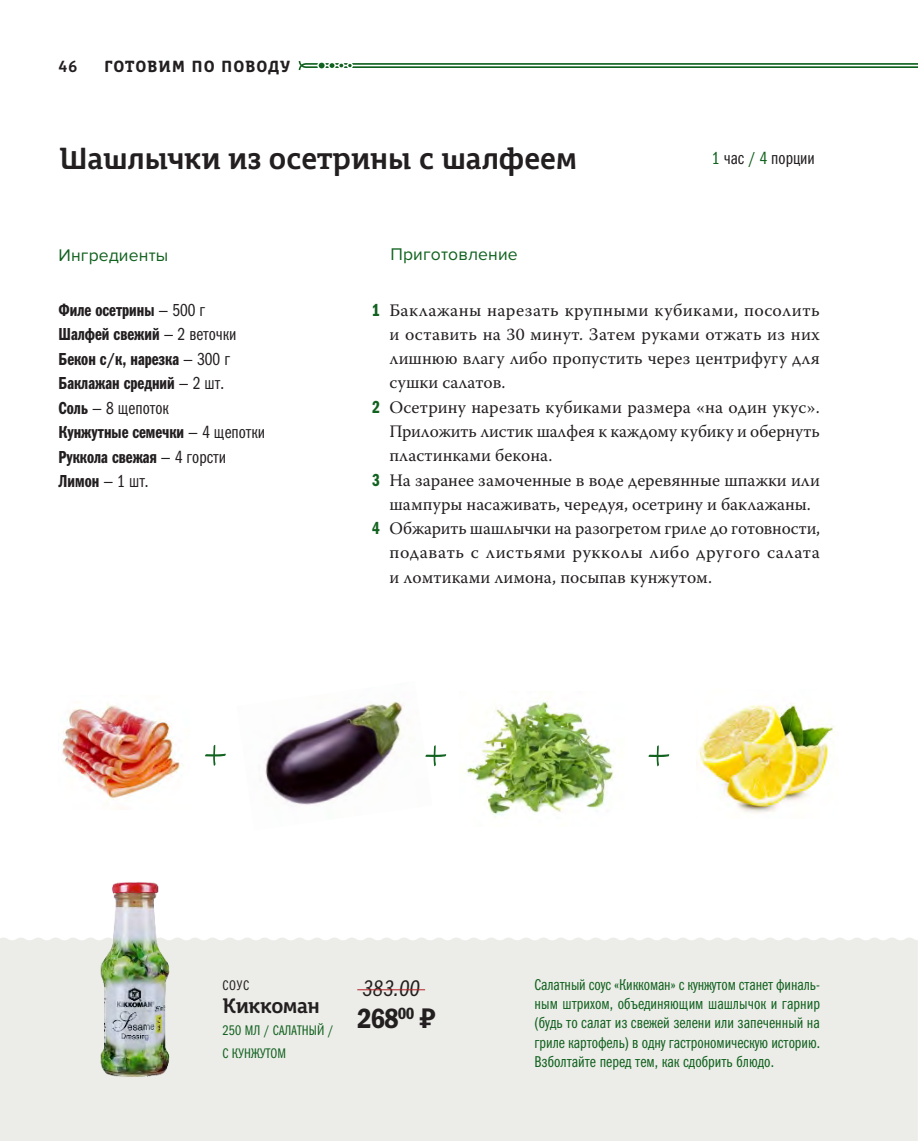
<style>
.page{position:relative;width:918px;height:1141px;background:#fff}
.page>*{position:absolute;margin:0;border:0;box-sizing:border-box;transform-origin:0 0}
.Вынос_2{font:64.58px "Novito";color:#11621f}
.Название_рецепта{font:700 33.07px "Mir";color:#231f20}
.t1{font:28px "Franklin Gothic Demi Cond C";color:#231f20}
.t2{font:700 22.75px "Mir";letter-spacing:-.02em;color:#231f20}
.t3{font:italic 22.75px "Franklin Gothic Book Cmp C";color:#231f20}
.t4{font:700 21px "Mir";letter-spacing:.04em;color:#231f20}
.t5{font:17.5px/24.3px "Warnock Pro";color:#231f20;text-align:justify}
.Выносы{font:17.5px "Franklin Gothic Demi Cmp C";color:#231f20}
.Выносы-2{font:17.5px "Franklin Gothic Book Cmp ITC";color:#231f20}
.t6{font:17.5px "Proxima Nova";letter-spacing:.01em;color:#11621f}
.t7{font:700 17.5px "Mir";color:#231f20}
.Выносы-3{font:15.75px/19.2px "Franklin Gothic Book Cmp ITC";color:#11621f;text-align:justify}
.t8{font:14px/22.8px "Franklin Gothic Book Cmp ITC";letter-spacing:.01em;color:#11621f}
.t9{font:14px "Franklin Gothic Book Cmp ITC";color:#231f20}
.s1{color:#11621f}
.s2{font-family:"Franklin Gothic Book Cmp ITC"}
.s3{font-family:"Franklin Gothic Demi Cmp C"}
.s4{font-family:"Franklin Gothic Demi Cmp C";color:#11621f}
.s5{font-family:"PT Rouble Sans"}
</style>
<div class="page">
<div style="left:0;top:938px;width:918px;height:203px;background:#ecece8"></div>
<img style="left:265px;top:701px;width:138px;height:104px">
<img style="left:62px;top:704px;width:122px;height:96px">
<img style="left:696px;top:703px;width:138px;height:110px">
<svg style="left:299px;top:61px;width:619px;height:9px"></svg>
<img style="left:466px;top:701px;width:148px;height:116px">
<img style="left:98px;top:882px;width:78px;height:210px">
<hr style="left:357px;top:989px;width:68px;height:1px;background:#b62024">
<p class="t7" style="left:59px;top:56px;width:20px">46</p>
<p class="t4" style="left:104px;top:53px;width:188px">готовим по поводу</p>
<p class="Название_рецепта" style="left:59px;top:140px;width:520px">Шашлычки из осетрины с шалфеем</p>
<p class="t6" style="left:59px;top:245px;width:111px">Ингредиенты</p>
<p class="t6" style="left:390px;top:244px;width:129px">Приготовление</p>
<p class="Выносы-2" style="left:712px;top:149px;width:104px"><span class="s1">1</span> час <span class="s1">/ 4</span> порции</p>
<p class="Выносы" style="left:59px;top:300px;width:148px">Филе осетрины <span class="s2">— 500 г</span></p>
<p class="Выносы" style="left:59px;top:324px;width:179px">Шалфей свежий <span class="s2">— 2 веточки</span></p>
<p class="Выносы" style="left:59px;top:349px;width:173px">Бекон с/к, нарезка <span class="s2">— 300 г</span></p>
<p class="Выносы" style="left:59px;top:373px;width:167px">Баклажан средний <span class="s2">— 2 шт.</span></p>
<p class="Выносы-2" style="left:59px;top:398px;width:112px"><span class="s3">Соль</span> — 8 щепоток</p>
<p class="Выносы" style="left:59px;top:422px;width:208px">Кунжутные семечки <span class="s2">— 4 щепотки</span></p>
<p class="Выносы" style="left:59px;top:447px;width:169px">Руккола свежая <span class="s2">— 4 горсти</span></p>
<p class="Выносы" style="left:59px;top:471px;width:92px">Лимон <span class="s2">— 1 шт.</span></p>
<p class="t5" style="left:389px;top:297px;width:432px;text-indent:-17px"><span class="s4">1</span> Баклажаны нарезать крупными кубиками, посолить и оставить на 30 минут. Затем руками отжать из них лишнюю влагу либо пропустить через центрифугу для сушки салатов.</p>
<p class="t5" style="left:389px;top:394px;width:432px;text-indent:-17px"><span class="s4">2</span> Осетрину нарезать кубиками размера «на один укус».<br>Приложить листик шалфея к каждому кубику и обернуть пластинками бекона.</p>
<p class="t5" style="left:372px;top:467px;width:449px;text-align:center"><span class="s4">3</span> На заранее замоченные в воде деревянные шпажки или шампуры насаживать, чередуя, осетрину и баклажаны.</p>
<p class="t5" style="left:389px;top:516px;width:432px;text-indent:-17px"><span class="s4">4</span> Обжарить шашлычки на разогретом гриле до готовности, подавать с листьями рукколы либо другого салата и ломтиками лимона, посыпав кунжутом.</p>
<p class="Вынос_2" style="left:203px;top:725px;width:25px">+</p>
<p class="Вынос_2" style="left:424px;top:726px;width:25px">+</p>
<p class="Вынос_2" style="left:647px;top:726px;width:25px">+</p>
<p class="t9" style="left:223px;top:977px;width:28px">СОУС</p>
<p class="t2" style="left:223px;top:992px;width:99px">Киккоман</p>
<p class="t8" style="left:223px;top:1019px;width:112px">250 МЛ / САЛАТНЫЙ /<br>С КУНЖУТОМ</p>
<p class="t3" style="left:362px;top:976px;width:59px">383.00</p>
<p class="t1" style="left:357px;top:1003px;width:81px">268<sup>00</sup> <span class="s5">Й</span></p>
<p class="Выносы-3" style="left:534px;top:975px;width:287px">Салатный соус «Киккоман» с кунжутом станет финаль&shy;ным штрихом, объединяющим шашлычок и гарнир (будь то салат из свежей зелени или запеченный на гриле картофель) в одну гастрономическую историю.<br>Взболтайте перед тем, как сдобрить блюдо.</p>
</div>
